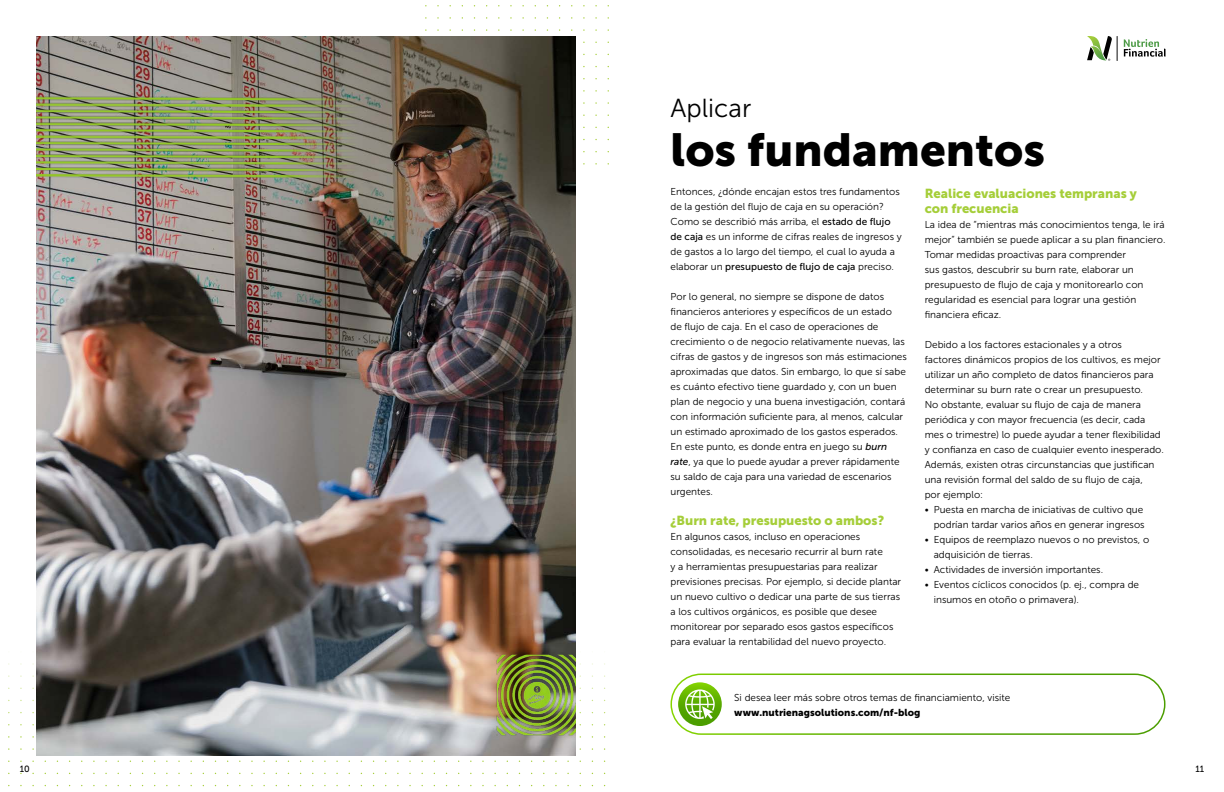
<style>
.page{position:relative;width:1224px;height:792px;background:#fff}
.page>*{position:absolute;margin:0;border:0;box-sizing:border-box;transform-origin:0 0}
.t1{font:46px "Museo Sans 900";color:#000}
.t2{font:26px "Museo Sans 300";color:#000}
.t3{font:13px/15px "Museo Sans 900";color:#a5ce39}
.t4{font:10px/15px "Museo Sans 300";color:#000}
.t5{font:10px "Museo Sans 500";color:#000}
.t6{font:10px "Museo Sans 900";color:#000}
.t7{font:9px "Museo Sans 500";color:#000}
.s1{font-family:"Museo Sans 500"}
.s2{font-family:"Museo Sans 300"}
.s3{font-family:"Museo Sans 500";font-style:italic}
</style>
<div class="page">
<img style="left:36px;top:36px;width:540px;height:720px">
<img style="left:36px;top:36px;width:408px;height:158px">
<img style="left:446px;top:643px;width:130px;height:113px">
<div style="left:670px;top:674px;width:495px;height:61px;border:2px solid #fff;border-radius:30px"></div>
<svg style="left:678px;top:682px;width:44px;height:44px"></svg>
<svg style="left:685px;top:689px;width:30px;height:30px"></svg>
<svg style="left:1087px;top:36px;width:31px;height:25px"></svg>
<svg style="left:1124px;top:39px;width:42px;height:18px"></svg>
<h2 class="t2" style="left:670px;top:94px;width:82px">Aplicar</h2>
<h1 class="t1" style="left:670px;top:124px;width:376px">los fundamentos</h1>
<p class="t4" style="left:670px;top:185px;width:233px">Entonces, ¿dónde encajan estos tres fundamentos de la gestión del flujo de caja en su operación?<br>Como se describió más arriba, el <span class="s1">estado de flujo de caja</span> es un informe de cifras reales de ingresos y de gastos a lo largo del tiempo, el cual lo ayuda a</p>
<p class="t5" style="left:670px;top:261px;width:225px"><span class="s2">elaborar un</span> presupuesto de flujo de caja <span class="s2">preciso.</span></p>
<p class="t4" style="left:670px;top:290px;width:238px">Por lo general, no siempre se dispone de datos financieros anteriores y específicos de un estado<br>de flujo de caja. En el caso de operaciones de crecimiento o de negocio relativamente nuevas, las cifras de gastos y de ingresos son más estimaciones aproximadas que datos. Sin embargo, lo que sí sabe es cuánto efectivo tiene guardado y, con un buen plan de negocio y una buena investigación, contará con información suficiente para, al menos, calcular un estimado aproximado de los gastos esperados.<br>En este punto, es donde entra en juego su <span class="s3">burn rate</span>, ya que lo puede ayudar a prever rápidamente su saldo de caja para una variedad de escenarios urgentes.</p>
<h3 class="t3" style="left:670px;top:513px;width:215px">¿Burn rate, presupuesto o ambos?</h3>
<p class="t4" style="left:670px;top:530px;width:232px">En algunos casos, incluso en operaciones consolidadas, es necesario recurrir al burn rate<br>y a herramientas presupuestarias para realizar previsiones precisas. Por ejemplo, si decide plantar un nuevo cultivo o dedicar una parte de sus tierras a los cultivos orgánicos, es posible que desee monitorear por separado esos gastos específicos para evaluar la rentabilidad del nuevo proyecto.</p>
<h3 class="t3" style="left:925px;top:186px;width:214px">Realice evaluaciones tempranas y con frecuencia</h3>
<p class="t4" style="left:925px;top:217px;width:242px">La idea de “mientras más conocimientos tenga, le irá mejor” también se puede aplicar a su plan financiero.<br>Tomar medidas proactivas para comprender<br>sus gastos, descubrir su burn rate, elaborar un presupuesto de flujo de caja y monitorearlo con regularidad es esencial para lograr una gestión financiera eficaz.</p>
<p class="t4" style="left:925px;top:337px;width:241px">Debido a los factores estacionales y a otros<br>factores dinámicos propios de los cultivos, es mejor utilizar un año completo de datos financieros para determinar su burn rate o crear un presupuesto.<br>No obstante, evaluar su flujo de caja de manera periódica y con mayor frecuencia (es decir, cada mes o trimestre) lo puede ayudar a tener flexibilidad y confianza en caso de cualquier evento inesperado.<br>Además, existen otras circunstancias que justifican una revisión formal del saldo de su flujo de caja,<br>por ejemplo:</p>
<p class="t4" style="left:925px;top:502px;width:221px;text-align:right">• Puesta en marcha de iniciativas de cultivo que podrían tardar varios años en generar ingresos</p>
<p class="t4" style="left:934px;top:532px;width:217px;text-indent:-9px">• Equipos de reemplazo nuevos o no previstos, o adquisición de tierras.</p>
<p class="t4" style="left:925px;top:562px;width:180px">• Actividades de inversión importantes.</p>
<p class="t4" style="left:934px;top:577px;width:207px;text-indent:-9px">• Eventos cíclicos conocidos (p. ej., compra de insumos en otoño o primavera).</p>
<p class="t4" style="left:734px;top:690px;width:278px">Si desea leer más sobre otros temas de financiamiento, visite</p>
<p class="t6" style="left:734px;top:707px;width:188px">www.nutrienagsolutions.com/nf-blog</p>
<p class="t7" style="left:20px;top:764px;width:11px">10</p>
<p class="t7" style="left:1196px;top:764px;width:10px">11</p>
</div>
